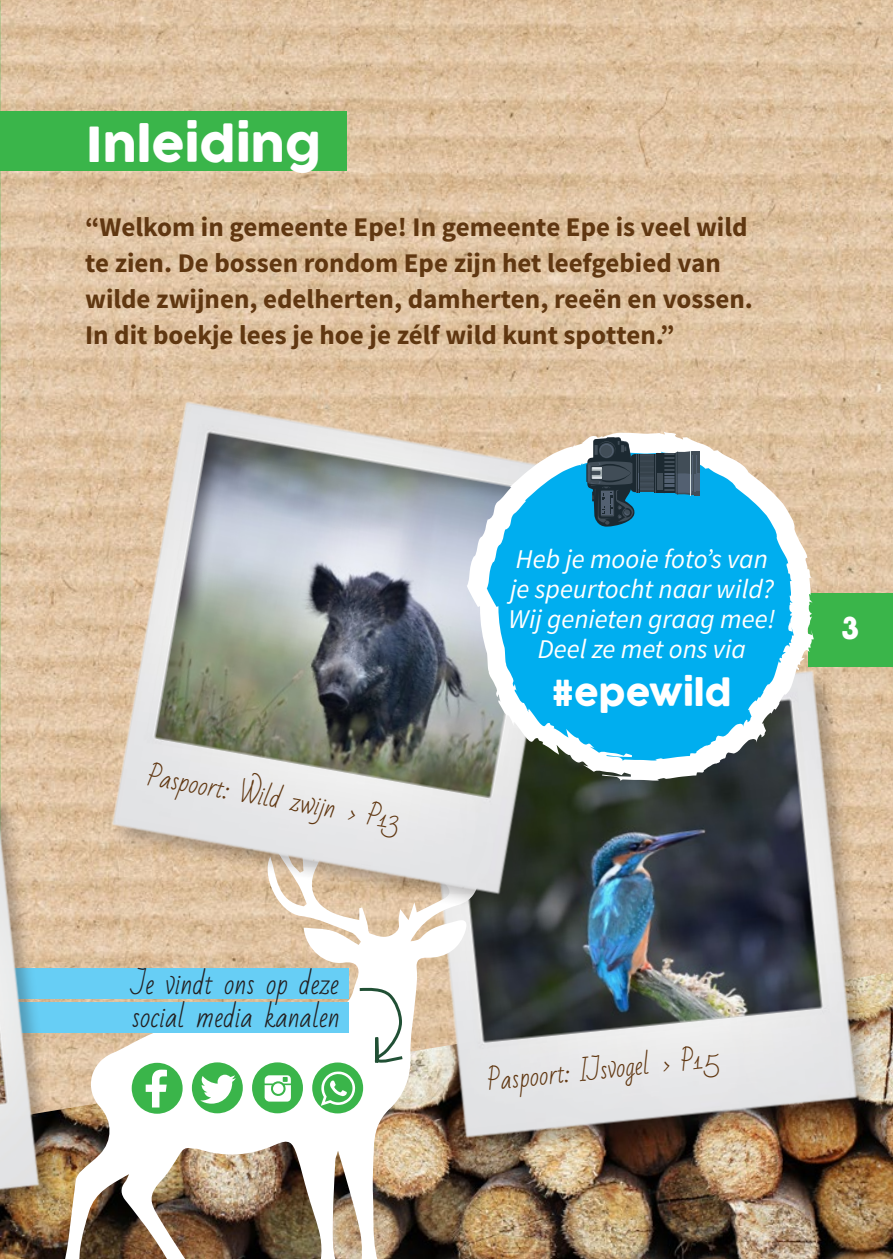
<style>
.page{position:relative;width:893px;height:1259px;background:#fff}
.page>*{position:absolute;margin:0;border:0;box-sizing:border-box;transform-origin:0 0}
.t1{font:47.4px "COCOGOOSE";color:#fff}
.t2{font:35.1px "COCOGOOSE";color:#fff}
.t3{font:30px "COCOGOOSE";color:#fff}
.t4{font:700 27px/36px "Source Sans Pro";color:#603711}
.t5{font:italic 27px/30px "Source Sans Pro";color:#fff;text-align:center}
.t6{font:27px/32.4px "Bad Script";color:#231f20}
.t7{font:24.6px "Bad Script";color:#603711}
</style>
<div class="page">
<img style="left:1px;top:0;width:892px;height:972px">
<img style="left:0;top:0;width:1px;height:1259px">
<div style="left:808px;top:593px;width:85px;height:73px;background:#3ab54a"></div>
<img style="left:0;top:972px;width:893px;height:287px">
<div style="left:0;top:112px;width:347px;height:59px;background:#3ab54a"></div>
<img style="left:496px;top:666px;width:380px;height:508px">
<img style="left:64px;top:778px;width:432px;height:481px">
<div style="left:0;top:968px;width:348px;height:30px;background:#67cef5"></div>
<div style="left:0;top:1002px;width:348px;height:31px;background:#67cef5"></div>
<div style="left:132px;top:1062px;width:51px;height:51px;background:#3ab54a;border-radius:50%"></div>
<svg style="left:146px;top:1069px;width:21px;height:38px"></svg>
<div style="left:192px;top:1062px;width:51px;height:51px;background:#3ab54a;border-radius:50%"></div>
<svg style="left:200px;top:1074px;width:36px;height:29px"></svg>
<div style="left:252px;top:1062px;width:51px;height:51px;background:#3ab54a;border-radius:50%"></div>
<div style="left:312px;top:1062px;width:51px;height:51px;background:#3ab54a;border-radius:50%"></div>
<svg style="left:264px;top:1075px;width:27px;height:26px"></svg>
<div style="left:273px;top:1083px;width:11px;height:11px;background:#fff;border-radius:50%"></div>
<svg style="left:321px;top:986px;width:85px;height:119px"></svg>
<img style="left:81px;top:378px;width:511px;height:550px">
<svg style="left:467px;top:431px;width:347px;height:350px"></svg>
<svg style="left:487px;top:451px;width:307px;height:310px;background:#35b7e7"></svg>
<hr style="left:695px;top:452px;width:2px;height:42px;background:#1c2931">
<hr style="left:661px;top:453px;width:3px;height:40px;background:#536071">
<hr style="left:697px;top:451px;width:3px;height:44px;background:#414d57">
<hr style="left:697px;top:473px;width:3px;height:17px;background:#536071">
<hr style="left:697px;top:455px;width:1px;height:35px;background:#536071">
<div style="left:656px;top:453px;width:7px;height:40px;background:#1c2931"></div>
<div style="left:657px;top:473px;width:6px;height:17px;background:#414d57"></div>
<div style="left:640px;top:454px;width:15px;height:38px;background:#1c2931"></div>
<hr style="left:655px;top:454px;width:1px;height:38px;background:#1c2931">
<svg style="left:664px;top:451px;width:32px;height:44px"></svg>
<svg style="left:586px;top:437px;width:68px;height:90px;background:#3d6a7d"></svg>
<div style="left:0;top:793px;width:60px;height:452px;background:#231f20;opacity:.3"></div>
<img style="left:0;top:776px;width:58px;height:445px">
<h1 class="t1" style="left:86px;top:109px;width:236px">Inleiding</h1>
<p class="t4" style="left:85px;top:210px;width:669px">“Welkom in gemeente Epe! In gemeente Epe is veel wild te zien. De bossen rondom Epe zijn het leefgebied van wilde zwijnen, edelherten, damherten, reeën en vossen.<br>In dit boekje lees je hoe je zélf wild kunt spotten.”</p>
<p class="t7" style="left:150px;top:762px;width:258px;rotate:10deg">Paspoort: Wild zwijn &gt; P13</p>
<p class="t6" style="left:132px;top:969px;width:210px">Je vindt ons op deze social media kanalen</p>
<p class="t5" style="left:509px;top:544px;width:268px">Heb je mooie foto’s van je speurtocht naar wild?<br>Wij genieten graag mee!<br>Deel ze met ons via</p>
<p class="t2" style="left:552px;top:667px;width:181px">#epewild</p>
<p class="t3" style="left:842px;top:605px;width:19px">3</p>
<p class="t7" style="left:486px;top:1067px;width:234px;rotate:-6deg">Paspoort: IJsvogel &gt; P15</p>
</div>
